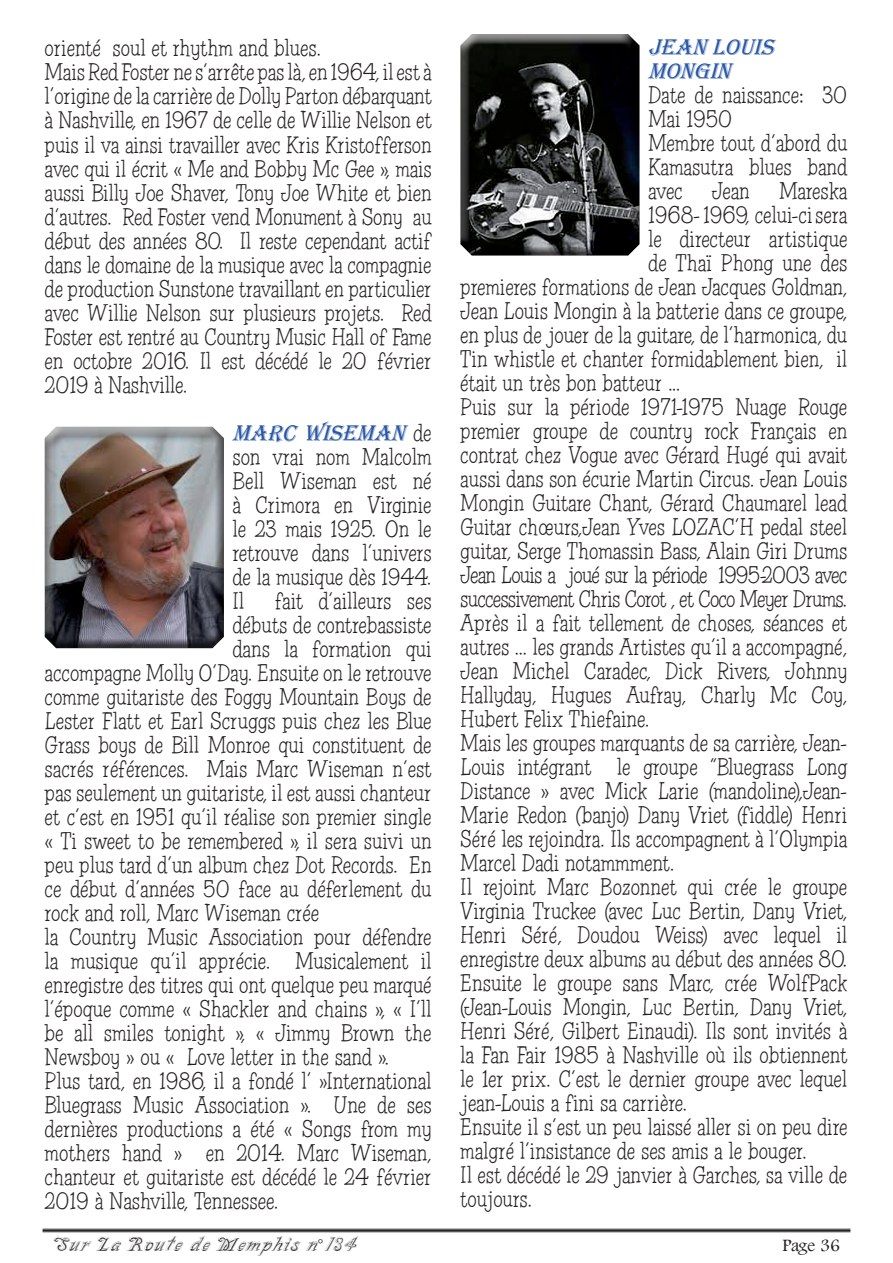
<style>
.page{position:relative;width:893px;height:1263px;background:#fff}
.page>*{position:absolute;margin:0;border:0;box-sizing:border-box;transform-origin:0 0}
.t1{font:24px/24px "CAC One Seventy";color:#231f20}
.t2{font:24px "CAC One Seventy";letter-spacing:-.03em;color:#231f20}
.t3{font:italic 23.25px/24px "Algerian";color:#2957a6}
.t4{font:18px "Silver Plate";color:#231f20}
.t5{font:18px "Footlight MT Light";letter-spacing:-.005em;color:#231f20}
.s1{font-family:"CAC One Seventy";font-style:normal;font-size:24px;color:#231f20}
</style>
<div class="page">
<div style="left:43px;top:426px;width:182px;height:211px;background:#fff;opacity:.75"></div>
<div style="left:43px;top:432px;width:182px;height:218px;background:#231f20;opacity:.75"></div>
<hr style="left:43px;top:1229px;width:807px;height:1px;background:#231f20">
<hr style="left:43px;top:1230px;width:807px;height:1px;background:#231f20">
<hr style="left:43px;top:1231px;width:807px;height:1px;background:#231f20">
<div style="left:459px;top:33px;width:181px;height:211px;background:#fff;opacity:.75"></div>
<div style="left:459px;top:40px;width:181px;height:218px;background:#231f20;opacity:.75"></div>
<p class="t1" style="left:45px;top:36px;width:388px">orienté soul et rhythm and blues.<br>Mais Red Foster ne s’arrête pas là, en 1964, il est à l’origine de la carrière de Dolly Parton débarquant à Nashville, en 1967 de celle de Willie Nelson et puis il va ainsi travailler avec Kris Kristofferson avec qui il écrit « Me and Bobby Mc Gee », mais aussi Billy Joe Shaver, Tony Joe White et bien d’autres. Red Foster vend Monument à Sony au début des années 80. Il reste cependant actif dans le domaine de la musique avec la compagnie de production Sunstone travaillant en particulier avec Willie Nelson sur plusieurs projets. Red Foster est rentré au Country Music Hall of Fame en octobre 2016. Il est décédé le 20 février 2019 à Nashville.</p>
<p class="t3" style="left:232px;top:421px;width:201px">MARC WISEMAN <span class="s1">d e</span></p>
<p class="t1" style="left:232px;top:444px;width:201px;text-align:justify">son vrai nom Malcolm Bell Wiseman est né à Crimora en Virginie le 23 mais 1925. On le retrouve dans l’univers de la musique dès 1944.<br>Il</p>
<p class="t1" style="left:275px;top:588px;width:158px">fait d’ailleurs ses</p>
<p class="t1" style="left:232px;top:612px;width:201px">débuts de contrebassiste</p>
<p class="t1" style="left:232px;top:636px;width:201px">dans la formation qui</p>
<p class="t1" style="left:45px;top:660px;width:388px">accompagne Molly O’Day. Ensuite on le retrouve</p>
<p class="t1" style="left:45px;top:684px;width:388px">comme guitariste des Foggy Mountain Boys de</p>
<p class="t1" style="left:45px;top:708px;width:388px">Lester Flatt et Earl Scruggs puis chez les Blue</p>
<p class="t1" style="left:45px;top:732px;width:388px">Grass boys de Bill Monroe qui constituent de</p>
<p class="t1" style="left:45px;top:756px;width:388px">sacrés références. Mais Marc Wiseman n’est</p>
<p class="t1" style="left:45px;top:780px;width:388px">pas seulement un guitariste, il est aussi chanteur</p>
<p class="t1" style="left:45px;top:804px;width:388px">et c’est en 1951 qu’il réalise son premier single</p>
<p class="t1" style="left:45px;top:828px;width:388px">« Ti sweet to be remembered », il sera suivi un</p>
<p class="t1" style="left:45px;top:852px;width:388px">peu plus tard d’un album chez Dot Records. En</p>
<p class="t1" style="left:45px;top:876px;width:388px">ce début d’années 50 face au déferlement du</p>
<p class="t1" style="left:45px;top:900px;width:276px">rock and roll, Marc Wiseman crée</p>
<p class="t1" style="left:45px;top:924px;width:388px">la Country Music Association pour défendre</p>
<p class="t1" style="left:45px;top:948px;width:388px">la musique qu’il apprécie. Musicalement il</p>
<p class="t1" style="left:45px;top:972px;width:388px">enregistre des titres qui ont quelque peu marqué</p>
<p class="t1" style="left:45px;top:996px;width:388px">l’époque comme « Shackler and chains », « I’ll</p>
<p class="t1" style="left:45px;top:1020px;width:388px">be all smiles tonight », « Jimmy Brown the</p>
<p class="t1" style="left:45px;top:1044px;width:346px">Newsboy » ou « Love letter in the sand ».</p>
<p class="t1" style="left:45px;top:1068px;width:388px">Plus tard, en 1986, il a fondé l’ »International</p>
<p class="t1" style="left:45px;top:1092px;width:388px">Bluegrass Music Association ». Une de ses</p>
<p class="t1" style="left:45px;top:1116px;width:388px">dernières productions a été « Songs from my</p>
<p class="t1" style="left:45px;top:1140px;width:388px">mothers hand » en 2014. Marc Wiseman,</p>
<p class="t1" style="left:45px;top:1164px;width:388px">chanteur et guitariste est décédé le 24 février</p>
<p class="t1" style="left:45px;top:1188px;width:235px">2019 à Nashville, Tennessee.</p>
<p class="t3" style="left:648px;top:35px;width:134px">JEAN LOUIS<br>MONGIN</p>
<p class="t1" style="left:648px;top:82px;width:201px">Date de naissance: 30</p>
<p class="t1" style="left:648px;top:106px;width:86px">Mai 1950</p>
<p class="t1" style="left:648px;top:130px;width:201px">Membre tout d'abord du</p>
<p class="t1" style="left:648px;top:154px;width:201px">Kamasutra blues band</p>
<p class="t1" style="left:648px;top:178px;width:201px">avec Jean Mareska</p>
<p class="t1" style="left:648px;top:202px;width:201px">1968- 1969, celui-ci sera</p>
<p class="t1" style="left:648px;top:226px;width:201px">le directeur artistique</p>
<p class="t1" style="left:648px;top:250px;width:201px">de Thaï Phong une des</p>
<p class="t1" style="left:460px;top:274px;width:388px">premieres formations de Jean Jacques Goldman,</p>
<p class="t1" style="left:460px;top:298px;width:388px">Jean Louis Mongin à la batterie dans ce groupe,</p>
<p class="t1" style="left:460px;top:322px;width:388px">en plus de jouer de la guitare, de l’harmonica, du</p>
<p class="t1" style="left:460px;top:346px;width:388px">Tin whistle et chanter formidablement bien, il</p>
<p class="t1" style="left:460px;top:370px;width:222px">était un très bon batteur ...</p>
<p class="t1" style="left:460px;top:394px;width:388px">Puis sur la période 1971-1975 Nuage Rouge</p>
<p class="t1" style="left:460px;top:418px;width:388px">premier groupe de country rock Français en</p>
<p class="t1" style="left:460px;top:442px;width:388px">contrat chez Vogue avec Gérard Hugé qui avait</p>
<p class="t1" style="left:460px;top:466px;width:388px">aussi dans son écurie Martin Circus. Jean Louis</p>
<p class="t1" style="left:460px;top:490px;width:388px">Mongin Guitare Chant, Gérard Chaumarel lead</p>
<p class="t1" style="left:460px;top:514px;width:388px">Guitar chœurs,Jean Yves LOZAC’H pedal steel</p>
<p class="t1" style="left:460px;top:538px;width:388px">guitar, Serge Thomassin Bass, Alain Giri Drums</p>
<p class="t2" style="left:460px;top:560px;width:388px">Jean Louis a joué sur la période 1995-2003 avec</p>
<p class="t2" style="left:460px;top:584px;width:388px">successivement Chris Corot , et Coco Meyer Drums.</p>
<p class="t1" style="left:460px;top:610px;width:388px">Après il a fait tellement de choses, séances et</p>
<p class="t1" style="left:460px;top:634px;width:388px">autres ... les grands Artistes qu’il a accompagné,</p>
<p class="t1" style="left:460px;top:658px;width:388px">Jean Michel Caradec, Dick Rivers, Johnny</p>
<p class="t1" style="left:460px;top:682px;width:388px">Hallyday, Hugues Aufray, Charly Mc Coy,</p>
<p class="t1" style="left:460px;top:706px;width:191px">Hubert Felix Thiefaine.</p>
<p class="t1" style="left:460px;top:730px;width:388px">Mais les groupes marquants de sa carrière, Jean-</p>
<p class="t1" style="left:460px;top:754px;width:388px">Louis intégrant le groupe "Bluegrass Long</p>
<p class="t1" style="left:460px;top:778px;width:388px">Distance » avec Mick Larie (mandoline),Jean-</p>
<p class="t1" style="left:460px;top:802px;width:388px">Marie Redon (banjo) Dany Vriet (fiddle) Henri</p>
<p class="t1" style="left:460px;top:826px;width:388px">Séré les rejoindra. Ils accompagnent à l’Olympia</p>
<p class="t1" style="left:460px;top:850px;width:216px">Marcel Dadi notammment.</p>
<p class="t1" style="left:460px;top:874px;width:388px">Il rejoint Marc Bozonnet qui crée le groupe</p>
<p class="t1" style="left:460px;top:898px;width:388px">Virginia Truckee (avec Luc Bertin, Dany Vriet,</p>
<p class="t1" style="left:460px;top:922px;width:388px">Henri Séré, Doudou Weiss) avec lequel il</p>
<p class="t1" style="left:460px;top:946px;width:388px">enregistre deux albums au début des années 80.</p>
<p class="t1" style="left:460px;top:970px;width:388px">Ensuite le groupe sans Marc, crée WolfPack</p>
<p class="t1" style="left:460px;top:994px;width:388px">(Jean-Louis Mongin, Luc Bertin, Dany Vriet,</p>
<p class="t1" style="left:460px;top:1018px;width:388px">Henri Séré, Gilbert Einaudi). Ils sont invités à</p>
<p class="t1" style="left:460px;top:1042px;width:388px">la Fan Fair 1985 à Nashville où ils obtiennent</p>
<p class="t1" style="left:460px;top:1066px;width:388px">le 1er prix. C’est le dernier groupe avec lequel</p>
<p class="t1" style="left:460px;top:1090px;width:228px">jean-Louis a fini sa carrière.</p>
<p class="t1" style="left:460px;top:1114px;width:388px">Ensuite il s’est un peu laissé aller si on peu dire</p>
<p class="t1" style="left:460px;top:1138px;width:348px">malgré l’insistance de ses amis a le bouger.</p>
<p class="t1" style="left:460px;top:1162px;width:388px">Il est décédé le 29 janvier à Garches, sa ville de</p>
<p class="t1" style="left:460px;top:1186px;width:73px">toujours.</p>
<p class="t4" style="left:53px;top:1235px;width:305px">Sur La Route de Memphis n°134</p>
<p class="t5" style="left:782px;top:1235px;width:59px">Page 36</p>
</div>
